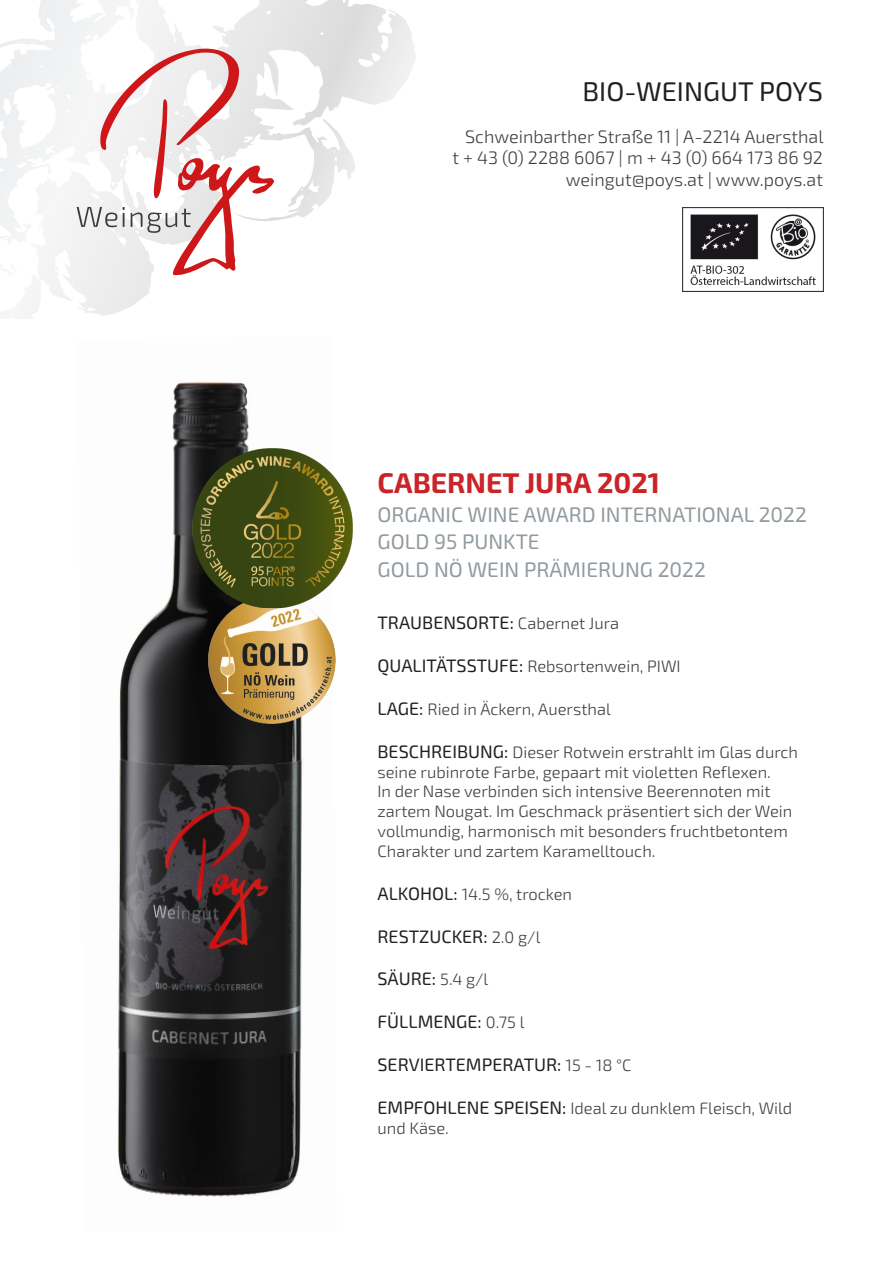
<style>
.page{position:relative;width:893px;height:1263px;background:#fff}
.page>*{position:absolute;margin:0;border:0;box-sizing:border-box;transform-origin:0 0}
.t1{font:700 28.5px "Exo 2";color:#ca2328}
.t2{font:27px "Exo 2";color:#231f20}
.t3{font:21px "Exo 2";color:#919a9f}
.t4{font:300 18px "Exo 2";color:#3e3e3f}
.t5{font:18px "Exo 2";color:#231f20}
.t6{font:300 16.5px/19.8px "Exo 2";color:#3e3e3f}
.s1{font-weight:300;font-size:16.5px;color:#3e3e3f}
.s2{font-weight:400;font-size:18px;color:#231f20}
</style>
<div class="page">
<img style="left:117px;top:382px;width:186px;height:815px">
<svg style="left:77px;top:48px;width:278px;height:227px"></svg>
<img style="left:682px;top:208px;width:141px;height:84px">
<img style="left:208px;top:613px;width:128px;height:111px">
<img style="left:187px;top:443px;width:166px;height:170px">
<p class="t2" style="left:582px;top:76px;width:242px">BIO-WEINGUT POYS</p>
<p class="t4" style="left:465px;top:126px;width:360px">Schweinbarther Straße 11 | A-2214 Auersthal</p>
<p class="t4" style="left:452px;top:148px;width:372px">t + 43 (0) 2288 6067 | m + 43 (0) 664 173 86 92</p>
<p class="t4" style="left:566px;top:169px;width:259px">weingut@poys.at | www.poys.at</p>
<p class="t1" style="left:377px;top:466px;width:284px">CABERNET JURA 2021</p>
<p class="t3" style="left:377px;top:502px;width:431px">ORGANIC WINE AWARD INTERNATIONAL 2022</p>
<p class="t3" style="left:377px;top:530px;width:164px">GOLD 95 PUNKTE</p>
<p class="t3" style="left:377px;top:557px;width:330px">GOLD NÖ WEIN PRÄMIERUNG 2022</p>
<p class="t5" style="left:377px;top:612px;width:243px">TRAUBENSORTE: <span class="s1">Cabernet Jura</span></p>
<p class="t6" style="left:377px;top:657px;width:305px"><span class="s2">QUALITÄTSSTUFE:</span> Rebsortenwein, PIWI</p>
<p class="t6" style="left:377px;top:700px;width:235px"><span class="s2">LAGE:</span> Ried in Äckern, Auersthal</p>
<p class="t6" style="left:377px;top:742px;width:422px"><span class="s2">BESCHREIBUNG:</span> Dieser Rotwein erstrahlt im Glas durch seine rubinrote Farbe, gepaart mit violetten Reflexen.<br>In der Nase verbinden sich intensive Beerennoten mit zartem Nougat. Im Geschmack präsentiert sich der Wein vollmundig, harmonisch mit besonders fruchtbetontem Charakter und zartem Karamelltouch.</p>
<p class="t6" style="left:377px;top:884px;width:196px"><span class="s2">ALKOHOL:</span> 14.5 %, trocken</p>
<p class="t5" style="left:377px;top:926px;width:164px">RESTZUCKER: <span class="s1">2.0 g/l</span></p>
<p class="t5" style="left:377px;top:968px;width:112px">SÄURE: <span class="s1">5.4 g/l</span></p>
<p class="t5" style="left:377px;top:1011px;width:148px">FÜLLMENGE: <span class="s1">0.75 l</span></p>
<p class="t5" style="left:377px;top:1054px;width:256px">SERVIERTEMPERATUR: <span class="s1">15 - 18 °C</span></p>
<p class="t6" style="left:377px;top:1099px;width:416px"><span class="s2">EMPFOHLENE SPEISEN:</span> Ideal zu dunklem Fleisch, Wild und Käse.</p>
</div>
